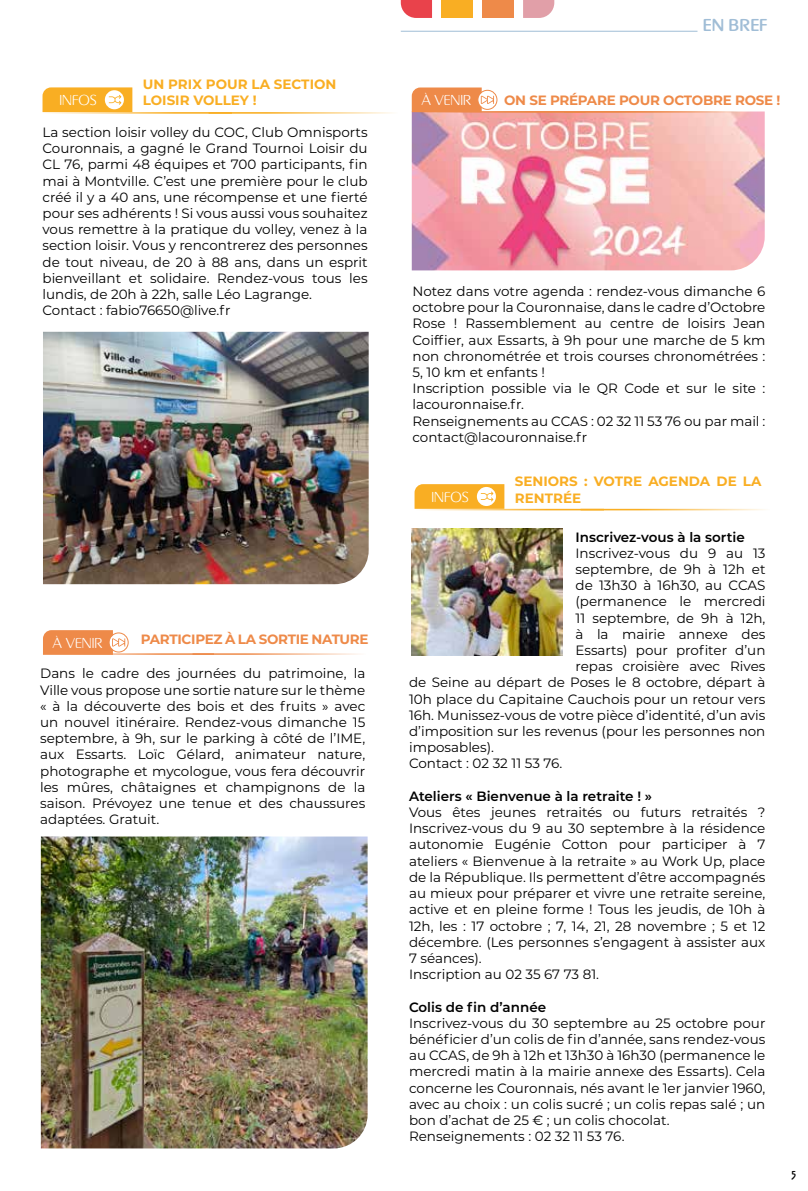
<style>
.page{position:relative;width:808px;height:1191px;background:#fff}
.page>*{position:absolute;margin:0;border:0;box-sizing:border-box;transform-origin:0 0}
.t1{font:500 18px "Pinot Grigio Modern";color:#a0bdd6}
.t2{font:300 15px "Pinot Grigio Modern";color:#fff}
.t3{font:13.5px/16.2px "Montserrat";color:#000}
.t4{font:600 13.5px "Montserrat";color:#000}
.t5{font:700 13.5px/16.2px "Montserrat";color:#f9ae23}
.t6{font:700 13.5px "Montserrat";letter-spacing:-.02em;color:#ee8a49}
.t7{font:500 12px "Pinot Grigio Modern";color:#000}
</style>
<div class="page">
<svg style="left:401px;top:0;width:31px;height:18px"></svg>
<div style="left:442px;top:0;width:31px;height:18px;background:#f9ae23"></div>
<div style="left:482px;top:0;width:31px;height:18px;background:#ee8a49"></div>
<svg style="left:523px;top:0;width:31px;height:18px"></svg>
<hr style="left:401px;top:31px;width:296px;height:1px;background:#a0bdd6">
<img style="left:412px;top:111px;width:353px;height:159px">
<img style="left:41px;top:836px;width:327px;height:312px">
<img style="left:43px;top:332px;width:326px;height:252px">
<img style="left:412px;top:528px;width:151px;height:127px">
<hr style="left:40px;top:653px;width:174px;height:2px;background:#ee8a49">
<hr style="left:193px;top:653px;width:173px;height:2px;background:#ee8a49">
<hr style="left:412px;top:111px;width:173px;height:2px;background:#ee8a49">
<hr style="left:564px;top:111px;width:174px;height:2px;background:#ee8a49">
<div style="left:477px;top:90px;width:20px;height:20px;border:1px solid #ee8a49;border-radius:50%"></div>
<svg style="left:412px;top:87px;width:82px;height:25px;background:#f09b64"></svg>
<svg style="left:109px;top:633px;width:19px;height:19px"></svg>
<div style="left:109px;top:632px;width:20px;height:20px;border:1px solid #ee8a49;border-radius:50%"></div>
<svg style="left:43px;top:630px;width:82px;height:25px;background:#f09a62"></svg>
<hr style="left:414px;top:509px;width:190px;height:1px;background:#f9ae23">
<hr style="left:581px;top:509px;width:189px;height:1px;background:#f9ae23">
<hr style="left:43px;top:112px;width:189px;height:2px;background:#f9ae23">
<hr style="left:209px;top:112px;width:189px;height:2px;background:#f9ae23">
<svg style="left:414px;top:484px;width:90px;height:25px;background:#f9b941"></svg>
<svg style="left:43px;top:87px;width:89px;height:25px;background:#f9b941"></svg>
<h1 class="t1" style="left:703px;top:17px;width:66px">EN BREF</h1>
<p class="t5" style="left:143px;top:75px;width:195px">UN PRIX POUR LA SECTION<br>LOISIR VOLLEY !</p>
<p class="t2" style="left:59px;top:93px;width:39px">INFOS</p>
<p class="t6" style="left:504px;top:90px;width:278px">ON SE PRÉPARE POUR OCTOBRE ROSE !</p>
<p class="t2" style="left:421px;top:93px;width:51px">À VENIR</p>
<p class="t3" style="left:43px;top:124px;width:327px">La section loisir volley du COC, Club Omnisports Couronnais, a gagné le Grand Tournoi Loisir du CL 76, parmi 48 équipes et 700 participants, fin mai à Montville. C’est une première pour le club créé il y a 40 ans, une récompense et une fierté pour ses adhérents ! Si vous aussi vous souhaitez vous remettre à la pratique du volley, venez à la section loisir. Vous y rencontrerez des personnes de tout niveau, de 20 à 88 ans, dans un esprit bienveillant et solidaire. Rendez-vous tous les lundis, de 20h à 22h, salle Léo Lagrange.<br>Contact : fabio76650@live.fr</p>
<p class="t3" style="left:412px;top:282px;width:354px">Notez dans votre agenda : rendez-vous dimanche 6 octobre pour la Couronnaise, dans le cadre d’Octobre Rose ! Rassemblement au centre de loisirs Jean Coiffier, aux Essarts, à 9h pour une marche de 5 km non chronométrée et trois courses chronométrées :<br>5, 10 km et enfants !<br>Inscription possible via le QR Code et sur le site : lacouronnaise.fr.<br>Renseignements au CCAS : 02 32 11 53 76 ou par mail : contact@lacouronnaise.fr</p>
<p class="t2" style="left:53px;top:635px;width:51px">À VENIR</p>
<p class="t6" style="left:141px;top:629px;width:229px">PARTICIPEZ À LA SORTIE NATURE</p>
<p class="t3" style="left:40px;top:665px;width:327px;text-align:justify">Dans le cadre des journées du patrimoine, la Ville vous propose une sortie nature sur le thème « à la découverte des bois et des fruits » avec un nouvel itinéraire. Rendez-vous dimanche 15 septembre, à 9h, sur le parking à côté de l’IME, aux Essarts. Loïc Gélard, animateur nature, photographe et mycologue, vous fera découvrir les mûres, châtaignes et champignons de la saison. Prévoyez une tenue et des chaussures adaptées. Gratuit.</p>
<p class="t2" style="left:431px;top:489px;width:39px">INFOS</p>
<p class="t5" style="left:515px;top:473px;width:248px">SENIORS : VOTRE AGENDA DE LA<br>RENTRÉE</p>
<p class="t4" style="left:575px;top:527px;width:171px">Inscrivez-vous à la sortie</p>
<p class="t3" style="left:575px;top:544px;width:191px">Inscrivez-vous du 9 au 13</p>
<p class="t3" style="left:575px;top:560px;width:191px">septembre, de 9h à 12h et</p>
<p class="t3" style="left:575px;top:577px;width:191px">de 13h30 à 16h30, au CCAS</p>
<p class="t3" style="left:575px;top:593px;width:191px">(permanence le mercredi</p>
<p class="t3" style="left:575px;top:609px;width:191px">11 septembre, de 9h à 12h,</p>
<p class="t3" style="left:575px;top:625px;width:191px">à la mairie annexe des</p>
<p class="t3" style="left:575px;top:641px;width:191px">Essarts) pour profiter d’un</p>
<p class="t3" style="left:575px;top:658px;width:191px">repas croisière avec Rives</p>
<p class="t3" style="left:409px;top:674px;width:358px">de Seine au départ de Poses le 8 octobre, départ à</p>
<p class="t3" style="left:409px;top:690px;width:358px">10h place du Capitaine Cauchois pour un retour vers</p>
<p class="t3" style="left:409px;top:706px;width:358px">16h. Munissez-vous de votre pièce d’identité, d’un avis</p>
<p class="t3" style="left:409px;top:722px;width:358px">d’imposition sur les revenus (pour les personnes non</p>
<p class="t3" style="left:409px;top:739px;width:86px">imposables).</p>
<p class="t3" style="left:409px;top:755px;width:155px">Contact : 02 32 11 53 76.</p>
<p class="t4" style="left:409px;top:786px;width:244px">Ateliers « Bienvenue à la retraite ! »</p>
<p class="t3" style="left:409px;top:803px;width:358px">Vous êtes jeunes retraités ou futurs retraités ?<br>Inscrivez-vous du 9 au 30 septembre à la résidence autonomie Eugénie Cotton pour participer à 7 ateliers « Bienvenue à la retraite » au Work Up, place de la République. Ils permettent d’être accompagnés au mieux pour préparer et vivre une retraite sereine, active et en pleine forme ! Tous les jeudis, de 10h à 12h, les : 17 octobre ; 7, 14, 21, 28 novembre ; 5 et 12 décembre. (Les personnes s’engagent à assister aux 7 séances).<br>Inscription au 02 35 67 73 81.</p>
<p class="t4" style="left:409px;top:997px;width:139px">Colis de fin d’année</p>
<p class="t3" style="left:409px;top:1014px;width:358px">Inscrivez-vous du 30 septembre au 25 octobre pour bénéficier d’un colis de fin d’année, sans rendez-vous au CCAS, de 9h à 12h et 13h30 à 16h30 (permanence le mercredi matin à la mairie annexe des Essarts). Cela concerne les Couronnais, nés avant le 1er janvier 1960, avec au choix : un colis sucré ; un colis repas salé ; un bon d’achat de 25 € ; un colis chocolat.<br>Renseignements : 02 32 11 53 76.</p>
<p class="t7" style="left:791px;top:1169px;width:6px">5</p>
</div>
